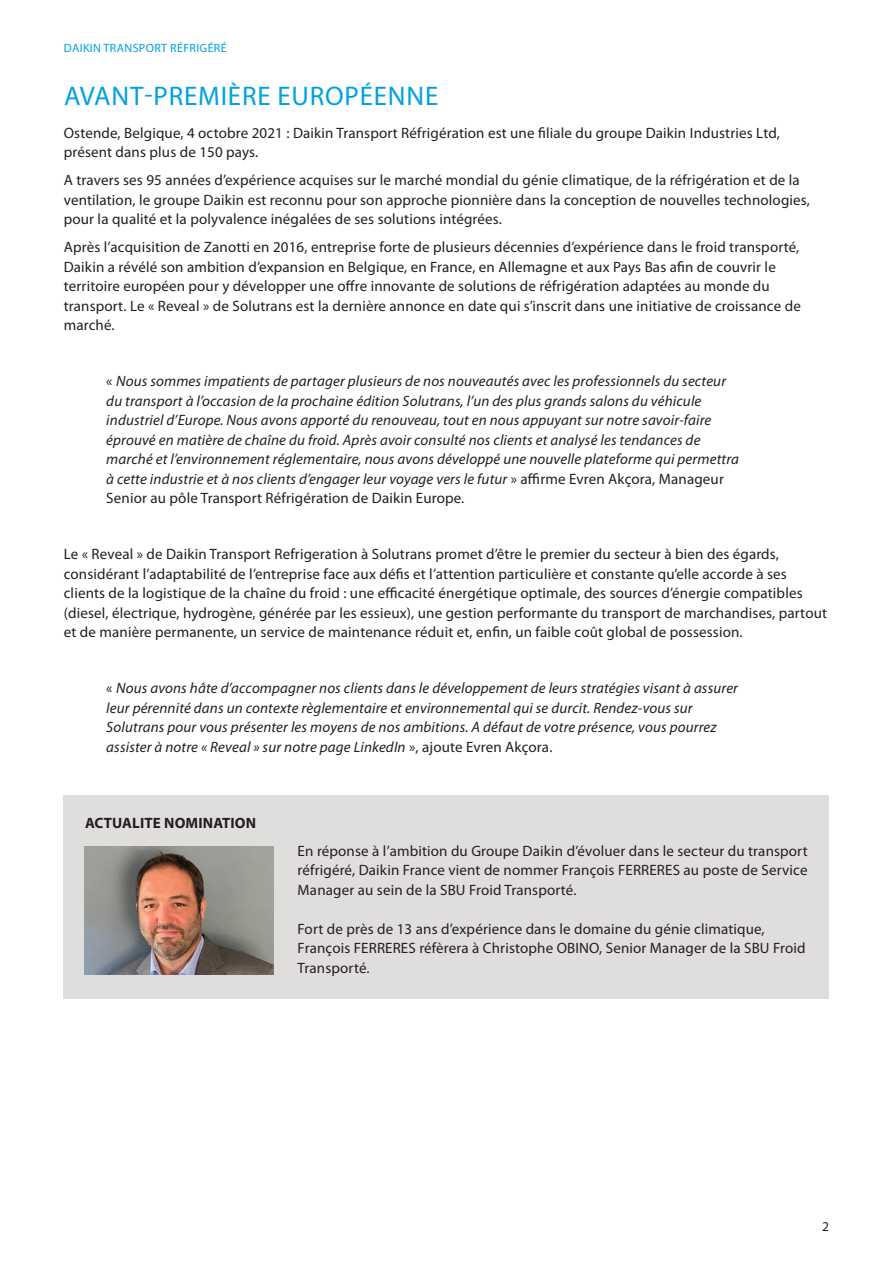
<style>
.page{position:relative;width:893px;height:1263px;background:#fff}
.page>*{position:absolute;margin:0;border:0;box-sizing:border-box;transform-origin:0 0}
.Normal_wrd_1{font:27px "Myriad Pro";letter-spacing:.03em;color:#00a1e3}
.Normal_wrd_1-2{font:15px/19.5px "Myriad Pro";letter-spacing:.01em;color:#231f20}
.Normal_wrd_1-3{font:italic 15px/19.5px "Myriad Pro";letter-spacing:.01em;color:#231f20}
.Normal_wrd_1-4{font:700 15px "Myriad Pro";letter-spacing:.01em;color:#231f20}
.t1{font:13.5px "Myriad Pro";color:#231f20}
.t2{font:12px "Myriad Pro";letter-spacing:.03em;color:#00a1e3}
.s1{font-style:normal}
</style>
<div class="page">
<div style="left:64px;top:795px;width:765px;height:204px;background:#e0dedc"></div>
<img style="left:84px;top:846px;width:189px;height:128px">
<p class="t2" style="left:64px;top:41px;width:164px">DAIKIN TRANSPORT RÉFRIGÉRÉ</p>
<p class="Normal_wrd_1" style="left:64px;top:82px;width:376px">AVANT-PREMIÈRE EUROPÉENNE</p>
<p class="Normal_wrd_1-2" style="left:64px;top:123px;width:718px">Ostende, Belgique, 4 octobre 2021 : Daikin Transport Réfrigération est une filiale du groupe Daikin Industries Ltd, présent dans plus de 150 pays.</p>
<p class="Normal_wrd_1-2" style="left:64px;top:171px;width:747px">A travers ses 95 années d’expérience acquises sur le marché mondial du génie climatique, de la réfrigération et de la ventilation, le groupe Daikin est reconnu pour son approche pionnière dans la conception de nouvelles technologies, pour la qualité et la polyvalence inégalées de ses solutions intégrées.</p>
<p class="Normal_wrd_1-2" style="left:64px;top:238px;width:738px">Après l’acquisition de Zanotti en 2016, entreprise forte de plusieurs décennies d’expérience dans le froid transporté, Daikin a révélé son ambition d’expansion en Belgique, en France, en Allemagne et aux Pays Bas afin de couvrir le territoire européen pour y développer une offre innovante de solutions de réfrigération adaptées au monde du transport. Le « Reveal » de Solutrans est la dernière annonce en date qui s’inscrit dans une initiative de croissance de marché.</p>
<p class="Normal_wrd_1-3" style="left:106px;top:372px;width:634px"><span class="s1">«</span> Nous sommes impatients de partager plusieurs de nos nouveautés avec les professionnels du secteur du transport à l’occasion de la prochaine édition Solutrans, l’un des plus grands salons du véhicule industriel d’Europe. Nous avons apporté du renouveau, tout en nous appuyant sur notre savoir-faire éprouvé en matière de chaîne du froid. Après avoir consulté nos clients et analysé les tendances de marché et l’environnement réglementaire, nous avons développé une nouvelle plateforme qui permettra à cette industrie et à nos clients d’engager leur voyage vers le futur <span class="s1">» affirme Evren Akçora, Manageur Senior au pôle Transport Réfrigération de Daikin Europe.</span></p>
<p class="Normal_wrd_1-2" style="left:64px;top:545px;width:765px">Le « Reveal » de Daikin Transport Refrigeration à Solutrans promet d’être le premier du secteur à bien des égards, considérant l’adaptabilité de l’entreprise face aux défis et l’attention particulière et constante qu’elle accorde à ses clients de la logistique de la chaîne du froid : une efficacité énergétique optimale, des sources d’énergie compatibles (diesel, électrique, hydrogène, générée par les essieux), une gestion performante du transport de marchandises, partout et de manière permanente, un service de maintenance réduit et, enfin, un faible coût global de possession.</p>
<p class="Normal_wrd_1-3" style="left:106px;top:679px;width:633px"><span class="s1">«</span> Nous avons hâte d’accompagner nos clients dans le développement de leurs stratégies visant à assurer leur pérennité dans un contexte règlementaire et environnemental qui se durcit. Rendez-vous sur Solutrans pour vous présenter les moyens de nos ambitions. A défaut de votre présence, vous pourrez assister à notre « Reveal » sur notre page LinkedIn <span class="s1">», ajoute Evren Akçora.</span></p>
<p class="Normal_wrd_1-4" style="left:85px;top:814px;width:173px">ACTUALITE NOMINATION</p>
<p class="Normal_wrd_1-2" style="left:298px;top:841px;width:511px;text-align:justify">En réponse à l’ambition du Groupe Daikin d’évoluer dans le secteur du transport réfrigéré, Daikin France vient de nommer François FERRERES au poste de Service Manager au sein de la SBU Froid Transporté.</p>
<p class="Normal_wrd_1-2" style="left:298px;top:919px;width:509px">Fort de près de 13 ans d’expérience dans le domaine du génie climatique,<br>François FERRERES réfèrera à Christophe OBINO, Senior Manager de la SBU Froid<br>Transporté.</p>
<p class="t1" style="left:822px;top:1219px;width:8px">2</p>
</div>
